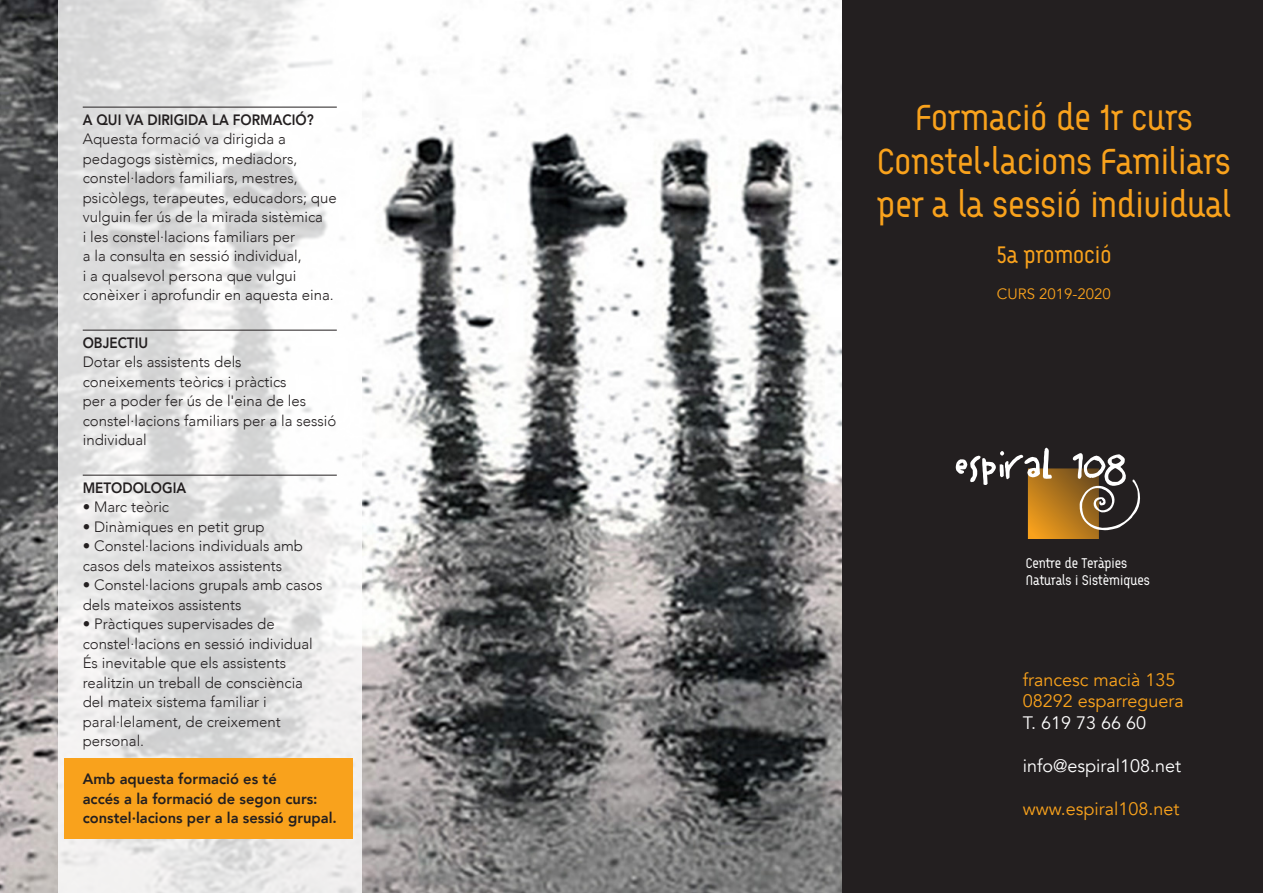
<style>
.page{position:relative;width:1263px;height:893px;background:#231f20}
.page>*{position:absolute;margin:0;border:0;box-sizing:border-box;transform-origin:0 0}
.t1{font:36.45px/43.7px "Arcus";color:#f9a21c}
.t2{font:24px "Arcus";color:#f9a21c}
.t3{font:18px "Avenir";color:#f9a21c}
.t4{font:18px "Avenir";color:#fff}
.t5{font:300 15px/19.5px "Avenir";color:#231f20}
.t6{font:800 15px/19.5px "Avenir";color:#231f20}
.t7{font:800 15px "Avenir";color:#231f20;scale:.9 1}
.t8{font:15px "Avenir";color:#f9a21c}
.t9{font:14.1px "Arcus";color:#fff}
</style>
<div class="page">
<img style="left:0;top:0;width:842px;height:893px">
<svg style="left:58px;top:0;width:303px;height:893px"></svg>
<div style="left:1028px;top:468px;width:71px;height:71px;background:linear-gradient(to right,#fda41c,#a66f1d)"></div>
<svg style="left:956px;top:448px;width:184px;height:82px"></svg>
<hr style="left:83px;top:107px;width:254px;height:1px;background:#231f20">
<hr style="left:83px;top:330px;width:254px;height:1px;background:#231f20">
<hr style="left:83px;top:475px;width:254px;height:1px;background:#231f20">
<div style="left:64px;top:758px;width:289px;height:80px;background:#f9a21c"></div>
<p class="t7" style="left:83px;top:108px;width:258px">A QUI VA DIRIGIDA LA FORMACIÓ?</p>
<p class="t5" style="left:83px;top:129px;width:256px">Aquesta formació va dirigida a pedagogs sistèmics, mediadors, constel·ladors familiars, mestres, psicòlegs, terapeutes, educadors; que vulguin fer ús de la mirada sistèmica<br>i les constel·lacions familiars per<br>a la consulta en sessió individual,<br>i a qualsevol persona que vulgui conèixer i aprofundir en aquesta eina.</p>
<p class="t7" style="left:83px;top:331px;width:74px">OBJECTIU</p>
<p class="t5" style="left:83px;top:352px;width:255px">Dotar els assistents dels coneixements teòrics i pràctics<br>per a poder fer ús de l'eina de les constel·lacions familiars per a la sessió individual</p>
<p class="t7" style="left:83px;top:476px;width:116px">METODOLOGIA</p>
<p class="t5" style="left:83px;top:497px;width:88px">• Marc teòric</p>
<p class="t5" style="left:83px;top:517px;width:184px">• Dinàmiques en petit grup</p>
<p class="t5" style="left:83px;top:536px;width:222px">• Constel·lacions individuals amb casos dels mateixos assistents</p>
<p class="t5" style="left:83px;top:575px;width:241px">• Constel·lacions grupals amb casos dels mateixos assistents</p>
<p class="t5" style="left:83px;top:614px;width:232px">• Pràctiques supervisades de constel·lacions en sessió individual</p>
<p class="t5" style="left:83px;top:653px;width:222px">És inevitable que els assistents realitzin un treball de consciència del mateix sistema familiar i paral·lelament, de creixement personal.</p>
<p class="t6" style="left:83px;top:769px;width:256px">Amb aquesta formació es té<br>accés a la formació de segon curs: constel·lacions per a la sessió grupal.</p>
<p class="t1" style="left:915px;top:95px;width:279px">Formació de 1r curs</p>
<p class="t1" style="left:877px;top:139px;width:355px">Constel·lacions Familiars per a la sessió individual</p>
<p class="t2" style="left:996px;top:240px;width:117px">5a promoció</p>
<p class="t8" style="left:997px;top:285px;width:115px">CURS 2019-2020</p>
<p class="t9" style="left:1026px;top:555px;width:103px">Centre de Teràpies</p>
<p class="t9" style="left:1026px;top:572px;width:126px">Naturals i Sistèmiques</p>
<p class="t3" style="left:1023px;top:669px;width:154px">francesc macià 135</p>
<p class="t3" style="left:1023px;top:690px;width:163px">08292 esparreguera</p>
<p class="t4" style="left:1023px;top:712px;width:125px">T. 619 73 66 60</p>
<p class="t4" style="left:1023px;top:755px;width:160px">info@espiral108.net</p>
<p class="t3" style="left:1023px;top:798px;width:158px">www.espiral108.net</p>
</div>
